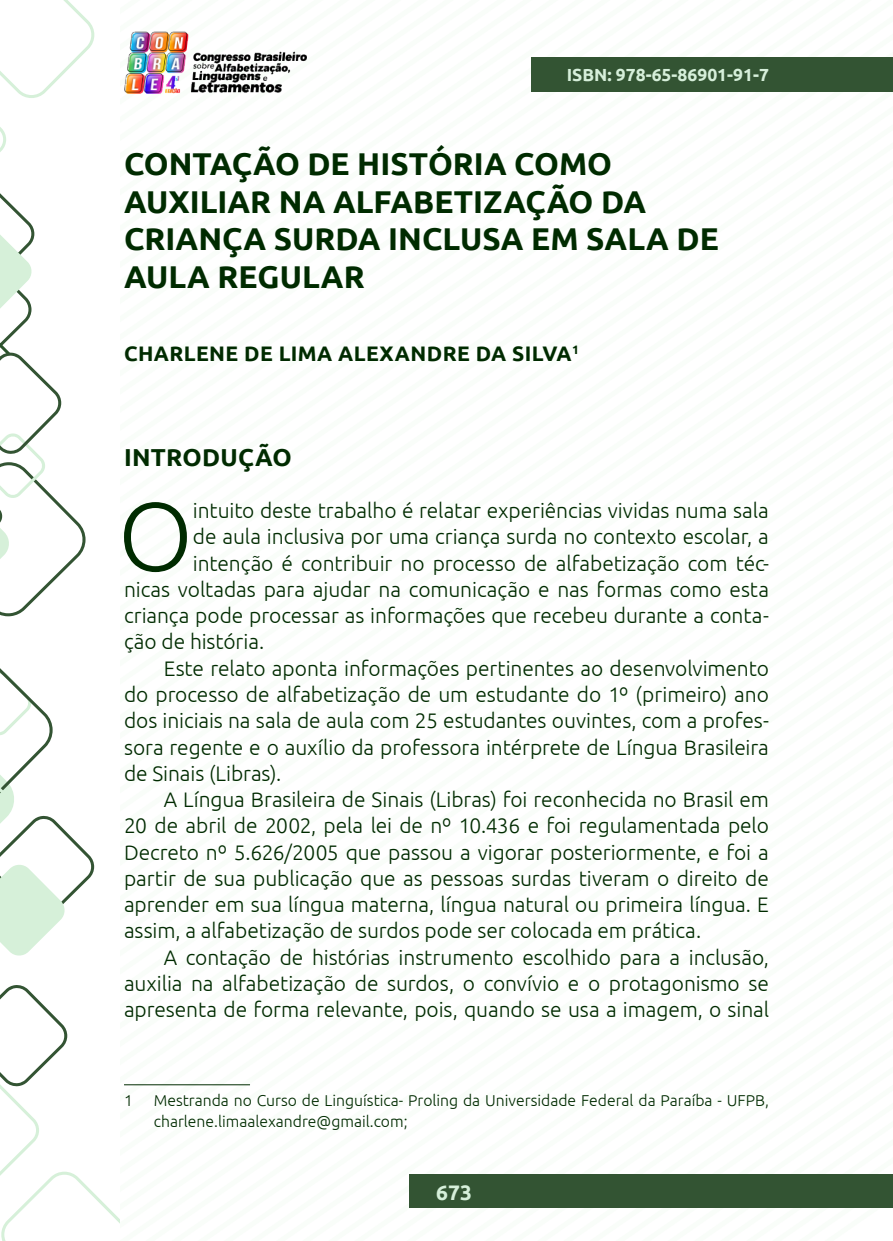
<style>
.page{position:relative;width:893px;height:1241px;background:#fff}
.page>*{position:absolute;margin:0;border:0;box-sizing:border-box;transform-origin:0 0}
._7_CAPITULAR{font:300 96.77px "Ubuntu";color:#002b00}
._0_TÍTULO{font:700 31.5px/37.8px "Ubuntu";color:#002b00}
._9_SUBTÍTULO{font:700 24.5px "Ubuntu";letter-spacing:.01em;color:#002b00}
._8_CORPO{font:300 21px/26.2px "Ubuntu";letter-spacing:-.005em;color:#002b00;text-align:justify}
._7_CAPITULAR-2{font:300 21px "Ubuntu";letter-spacing:-.005em;color:#002b00}
._1_AUTOR{font:700 21px "Ubuntu";letter-spacing:.02em;color:#002b00}
.t1{font:700 21px "Ubuntu";color:#d6efda}
.t2{font:700 17.5px "Ubuntu";color:#d6efda}
._5_RODAPÉ{font:300 15.75px/21px "Ubuntu";color:#002b00}
</style>
<div class="page">
<div style="left:410px;top:1174px;width:483px;height:33px;background:#335433"></div>
<img style="left:124px;top:31px;width:182px;height:62px">
<div style="left:532px;top:57px;width:361px;height:35px;background:#335433"></div>
<svg style="left:0;top:985px;width:119px;height:255px"></svg>
<svg style="left:0;top:0;width:94px;height:616px"></svg>
<svg style="left:0;top:668px;width:94px;height:288px"></svg>
<hr style="left:124px;top:1084px;width:126px;height:1px;background:#002b00">
<p class="t2" style="left:567px;top:64px;width:204px">ISBN: 978-65-86901-91-7</p>
<p class="_0_TÍTULO" style="left:124px;top:144px;width:596px">CONTAÇÃO DE HISTÓRIA COMO<br>AUXILIAR NA ALFABETIZAÇÃO DA<br>CRIANÇA SURDA INCLUSA EM SALA DE<br>AULA REGULAR</p>
<p class="_1_AUTOR" style="left:124px;top:340px;width:457px">CHARLENE DE LIMA ALEXANDRE DA SILVA<sup>1</sup></p>
<p class="_9_SUBTÍTULO" style="left:124px;top:442px;width:169px">INTRODUÇÃO</p>
<p class="_7_CAPITULAR" style="left:118px;top:478px;width:76px">O</p>
<p class="_7_CAPITULAR-2" style="left:193px;top:498px;width:577px">intuito deste trabalho é relatar experiências vividas numa sala</p>
<p class="_7_CAPITULAR-2" style="left:193px;top:524px;width:577px">de aula inclusiva por uma criança surda no contexto escolar, a</p>
<p class="_7_CAPITULAR-2" style="left:193px;top:550px;width:577px">intenção é contribuir no processo de alfabetização com téc-</p>
<p class="_7_CAPITULAR-2" style="left:124px;top:576px;width:646px">nicas voltadas para ajudar na comunicação e nas formas como esta</p>
<p class="_7_CAPITULAR-2" style="left:124px;top:603px;width:646px">criança pode processar as informações que recebeu durante a conta-</p>
<p class="_7_CAPITULAR-2" style="left:124px;top:629px;width:142px">ção de história.</p>
<p class="_8_CORPO" style="left:124px;top:654px;width:646px;text-indent:40px">Este relato aponta informações pertinentes ao desenvolvimento do processo de alfabetização de um estudante do 1º (primeiro) ano dos iniciais na sala de aula com 25 estudantes ouvintes, com a profes&shy;sora regente e o auxílio da professora intérprete de Língua Brasileira de Sinais (Libras).</p>
<p class="_8_CORPO" style="left:124px;top:785px;width:646px;text-indent:40px">A Língua Brasileira de Sinais (Libras) foi reconhecida no Brasil em 20 de abril de 2002, pela lei de nº 10.436 e foi regulamentada pelo Decreto nº 5.626/2005 que passou a vigorar posteriormente, e foi a partir de sua publicação que as pessoas surdas tiveram o direito de aprender em sua língua materna, língua natural ou primeira língua. E assim, a alfabetização de surdos pode ser colocada em prática.</p>
<p class="_8_CORPO" style="left:124px;top:943px;width:646px;text-indent:40px">A contação de histórias instrumento escolhido para a inclusão, auxilia na alfabetização de surdos, o convívio e o protagonismo se apresenta de forma relevante, pois, quando se usa a imagem, o sinal</p>
<p class="_5_RODAPÉ" style="left:124px;top:1089px;width:10px">1</p>
<p class="_5_RODAPÉ" style="left:154px;top:1089px;width:617px">Mestranda no Curso de Linguística- Proling da Universidade Federal da Paraíba - UFPB, charlene.limaalexandre@gmail.com;</p>
<p class="t1" style="left:436px;top:1178px;width:37px">673</p>
</div>
